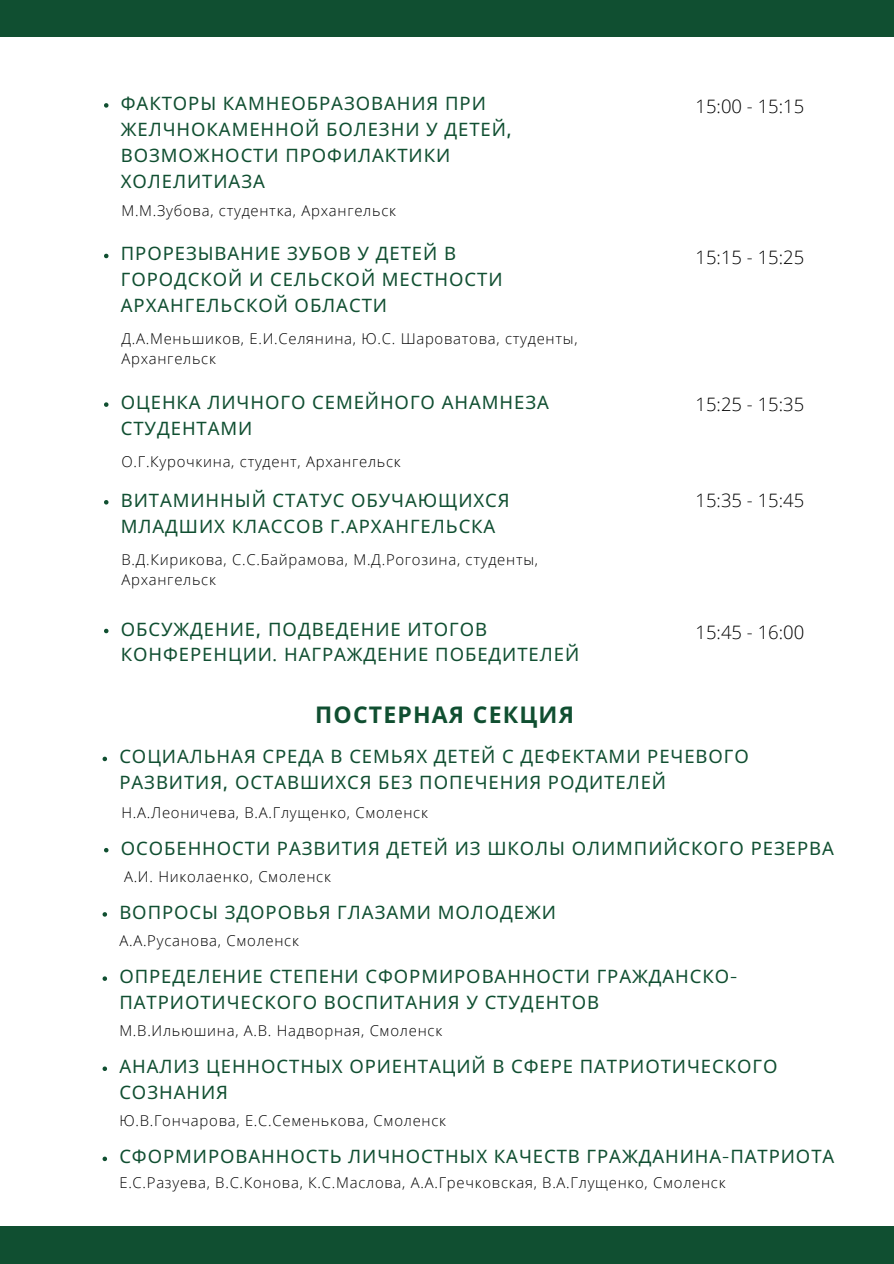
<style>
.page{position:relative;width:894px;height:1264px;background:#fff}
.page>*{position:absolute;margin:0;border:0;box-sizing:border-box;transform-origin:0 0}
.t1{font:700 23.1px "Noto Sans";letter-spacing:.05em;color:#104f31}
.t2{font:18.45px/25.8px "Noto Sans";letter-spacing:.05em;color:#104f31}
.t3{font:300 18.45px "Open Sans";color:#000}
.t4{font:300 14.85px "Open Sans";letter-spacing:.05em;color:#000}
.s1{font-family:"Kollektif"}
</style>
<div class="page">
<div style="left:0;top:0;width:893px;height:36px;background:#104f31"></div>
<div style="left:0;top:1226px;width:893px;height:37px;background:#104f31"></div>
<svg style="left:104px;top:500px;width:4px;height:4px"></svg>
<svg style="left:104px;top:103px;width:4px;height:5px"></svg>
<svg style="left:104px;top:402px;width:4px;height:5px"></svg>
<svg style="left:104px;top:254px;width:4px;height:4px"></svg>
<svg style="left:104px;top:628px;width:4px;height:5px"></svg>
<svg style="left:102px;top:756px;width:5px;height:5px"></svg>
<svg style="left:104px;top:848px;width:4px;height:4px"></svg>
<svg style="left:102px;top:912px;width:5px;height:4px"></svg>
<svg style="left:102px;top:976px;width:5px;height:4px"></svg>
<svg style="left:102px;top:1066px;width:5px;height:4px"></svg>
<svg style="left:102px;top:1156px;width:5px;height:5px"></svg>
<p class="t2" style="left:121px;top:90px;width:393px">ФАКТОРЫ КАМНЕОБРАЗОВАНИЯ ПРИ<br>ЖЕЛЧНОКАМЕННОЙ БОЛЕЗНИ У ДЕТЕЙ<span class="s1">,<br></span>ВОЗМОЖНОСТИ ПРОФИЛАКТИКИ</p>
<p class="t2" style="left:121px;top:167px;width:146px">ХОЛЕЛИТИАЗА</p>
<p class="t4" style="left:121px;top:201px;width:276px">М.М.Зубова, студентка, Архангельск</p>
<p class="t2" style="left:121px;top:240px;width:383px">ПРОРЕЗЫВАНИЕ ЗУБОВ У ДЕТЕЙ В<br>ГОРОДСКОЙ И СЕЛЬСКОЙ МЕСТНОСТИ<br>АРХАНГЕЛЬСКОЙ ОБЛАСТИ</p>
<h2 class="t4" style="left:121px;top:328px;width:457px">Д.А.Меньшиков, Е.И.Селянина, Ю.С. Шароватова, студенты,</h2>
<h2 class="t4" style="left:121px;top:348px;width:96px">Архангельск</h2>
<p class="t2" style="left:121px;top:389px;width:429px">ОЦЕНКА ЛИЧНОГО СЕМЕЙНОГО АНАМНЕЗА<br>СТУДЕНТАМИ</p>
<p class="t4" style="left:121px;top:450px;width:281px">О.Г.Курочкина, студент, Архангельск</p>
<h2 class="t2" style="left:121px;top:486px;width:390px">ВИТАМИННЫЙ СТАТУС ОБУЧАЮЩИХСЯ<br>МЛАДШИХ КЛАССОВ Г<span class="s1">.</span>АРХАНГЕЛЬСКА</h2>
<p class="t4" style="left:121px;top:548px;width:418px">В.Д.Кирикова, С.С.Байрамова, М.Д.Рогозина, студенты,</p>
<p class="t4" style="left:121px;top:569px;width:96px">Архангельск</p>
<p class="t3" style="left:695px;top:94px;width:110px">15:00 - 15:15</p>
<p class="t3" style="left:695px;top:244px;width:110px">15:15 - 15:25</p>
<p class="t3" style="left:695px;top:391px;width:110px">15:25 - 15:35</p>
<h2 class="t3" style="left:695px;top:487px;width:110px">15:35 - 15:45</h2>
<p class="t2" style="left:121px;top:615px;width:460px">ОБСУЖДЕНИЕ<span class="s1">,</span> ПОДВЕДЕНИЕ ИТОГОВ<br>КОНФЕРЕНЦИИ<span class="s1">.</span> НАГРАЖДЕНИЕ ПОБЕДИТЕЛЕЙ</p>
<h1 class="t3" style="left:695px;top:619px;width:110px">15:45 - 16:00</h1>
<p class="t1" style="left:315px;top:698px;width:260px">ПОСТЕРНАЯ СЕКЦИЯ</p>
<p class="t2" style="left:119px;top:743px;width:631px">СОЦИАЛЬНАЯ СРЕДА В СЕМЬЯХ ДЕТЕЙ С ДЕФЕКТАМИ РЕЧЕВОГО<br>РАЗВИТИЯ<span class="s1">,</span> ОСТАВШИХСЯ БЕЗ ПОПЕЧЕНИЯ РОДИТЕЛЕЙ</p>
<p class="t4" style="left:121px;top:801px;width:308px">Н.А.Леоничева, В.А.Глущенко, Смоленск</p>
<p class="t2" style="left:121px;top:834px;width:714px">ОСОБЕННОСТИ РАЗВИТИЯ ДЕТЕЙ ИЗ ШКОЛЫ ОЛИМПИЙСКОГО РЕЗЕРВА</p>
<p class="t4" style="left:124px;top:865px;width:208px">А.И. Николаенко, Смоленск</p>
<p class="t2" style="left:119px;top:898px;width:438px">ВОПРОСЫ ЗДОРОВЬЯ ГЛАЗАМИ МОЛОДЕЖИ</p>
<p class="t4" style="left:119px;top:930px;width:181px">А.А.Русанова, Смоленск</p>
<p class="t2" style="left:119px;top:963px;width:619px">ОПРЕДЕЛЕНИЕ СТЕПЕНИ СФОРМИРОВАННОСТИ ГРАЖДАНСКО<span class="s1">-<br></span>ПАТРИОТИЧЕСКОГО ВОСПИТАНИЯ У СТУДЕНТОВ</p>
<p class="t4" style="left:119px;top:1020px;width:324px">М.В.Ильюшина, А.В. Надворная, Смоленск</p>
<p class="t2" style="left:119px;top:1053px;width:659px">АНАЛИЗ ЦЕННОСТНЫХ ОРИЕНТАЦИЙ В СФЕРЕ ПАТРИОТИЧЕСКОГО</p>
<p class="t2" style="left:119px;top:1079px;width:110px">СОЗНАНИЯ</p>
<p class="t4" style="left:119px;top:1110px;width:328px">Ю.В.Гончарова, Е.С.Семенькова, Смоленск</p>
<p class="t2" style="left:119px;top:1143px;width:716px">СФОРМИРОВАННОСТЬ ЛИЧНОСТНЫХ КАЧЕСТВ ГРАЖДАНИНА<span class="s1">-</span>ПАТРИОТА</p>
<p class="t4" style="left:119px;top:1172px;width:607px">Е.С.Разуева, В.С.Конова, К.С.Маслова, А.А.Гречковская, В.А.Глущенко, Смоленск</p>
</div>
